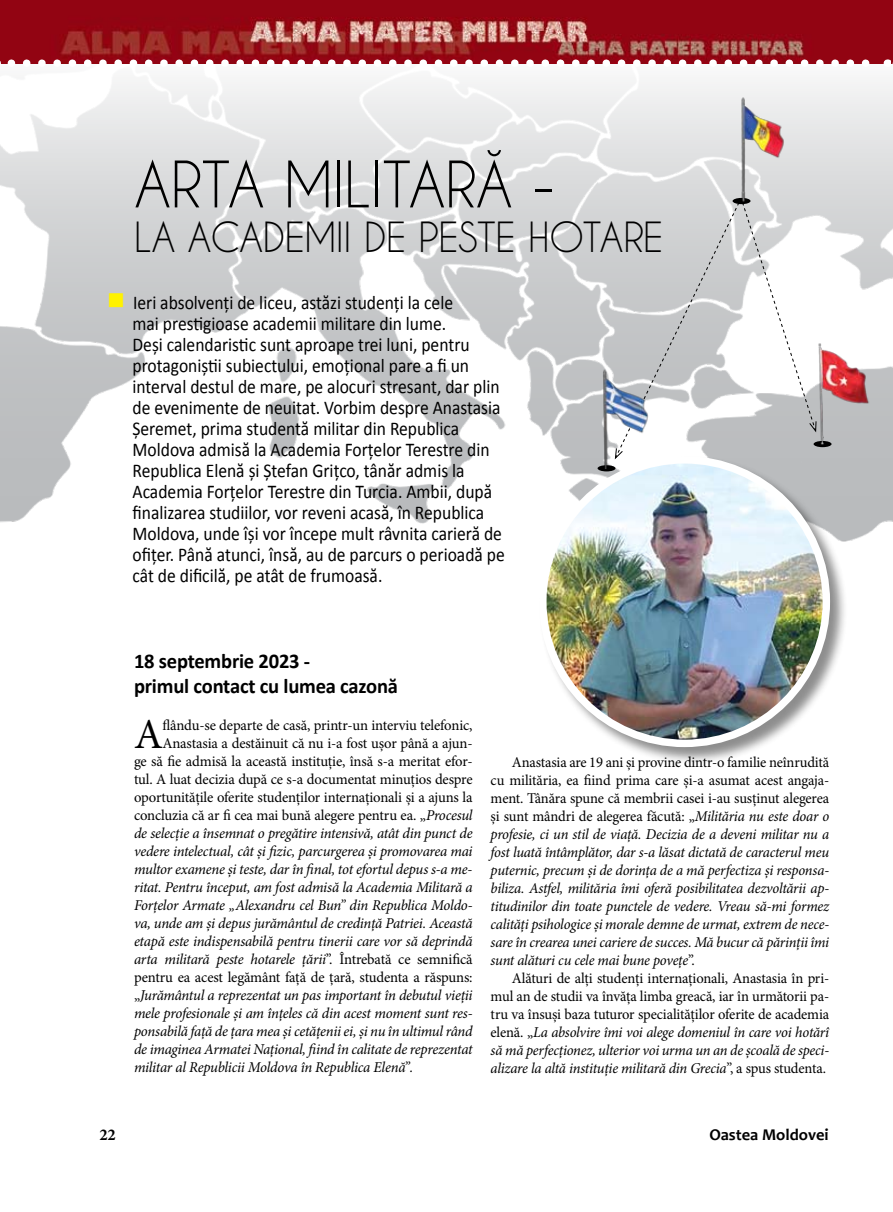
<style>
.page{position:relative;width:893px;height:1212px;background:#fff}
.page>*{position:absolute;margin:0;border:0;box-sizing:border-box;transform-origin:0 0}
.t1{font:60px "Caviar Dreams";letter-spacing:-.01em;color:#000}
.t2{font:42.75px "Minion Pro";color:#000}
.t3{font:39px "Caviar Dreams";letter-spacing:-.01em;color:#000}
.t4{font:700 21px/24.2px "Calibri";letter-spacing:-.01em;color:#000}
.t5{font:19.5px/21px "Calibri";color:#000;scale:.9 1}
.t6{font:700 16.5px "Candara";color:#000}
.t7{font:700 16.5px "Minion Pro";color:#000}
.t8{font:italic 15px/18px "Minion Pro";letter-spacing:-.02em;color:#000;text-align:justify}
.t9{font:15px/18px "Minion Pro";letter-spacing:-.01em;color:#000;text-align:justify}
.s1{color:#fff200}
.s2{font-style:italic}
.s3{font-style:normal}
</style>
<div class="page">
<img style="left:0;top:80px;width:893px;height:460px">
<svg style="left:733px;top:198px;width:17px;height:6px"></svg>
<img style="left:722px;top:94px;width:66px;height:107px">
<img style="left:817px;top:336px;width:60px;height:114px">
<div style="left:539px;top:456px;width:315px;height:315px;background:#000;opacity:.45"></div>
<img style="left:543px;top:460px;width:283px;height:283px;border-radius:142px">
<div style="left:539px;top:456px;width:291px;height:291px;border:8px solid #fff;border-radius:50%"></div>
<img style="left:0;top:0;width:893px;height:64px">
<svg style="left:11px;top:59px;width:869px;height:5px"></svg>
<svg style="left:887px;top:59px;width:6px;height:5px"></svg>
<svg style="left:614px;top:202px;width:203px;height:258px"></svg>
<img style="left:588px;top:362px;width:66px;height:106px">
<h1 class="t1" style="left:134px;top:149px;width:423px">ARTA MILITARĂ -</h1>
<h3 class="t3" style="left:134px;top:214px;width:531px">LA ACADEMII DE PESTE HOTARE</h3>
<p class="t5" style="left:133px;top:292px;width:415px;text-indent:-26px"><span class="s1">■</span> Ieri absolvenți de liceu, astăzi studenți la cele<br>mai prestigioase academii militare din lume.<br>Deși calendaristic sunt aproape trei luni, pentru protagoniștii subiectului, emoțional pare a fi un interval destul de mare, pe alocuri stresant, dar plin de evenimente de neuitat. Vorbim despre Anastasia Șeremet, prima studentă militar din Republica Moldova admisă la Academia Forțelor Terestre din Republica Elenă și Ștefan Grițco, tânăr admis la Academia Forțelor Terestre din Turcia. Ambii, după finalizarea studiilor, vor reveni acasă, în Republica Moldova, unde își vor începe mult râvnita carieră de ofițer. Până atunci, însă, au de parcurs o perioadă pe cât de dificilă, pe atât de frumoasă.</p>
<h3 class="t4" style="left:134px;top:648px;width:265px">18 septembrie 2023 -<br>primul contact cu lumea cazonă</h3>
<h2 class="t2" style="left:134px;top:705px;width:30px">A</h2>
<p class="t9" style="left:162px;top:716px;width:312px">flându-se departe de casă, printr-un interviu telefonic,</p>
<p class="t9" style="left:162px;top:734px;width:312px">Anastasia a destăinuit că nu i-a fost ușor până a ajun-</p>
<p class="t9" style="left:134px;top:752px;width:340px">ge să fie admisă la această instituție, însă s-a meritat efor-</p>
<p class="t9" style="left:134px;top:770px;width:340px">tul. A luat decizia după ce s-a documentat minuțios despre</p>
<p class="t9" style="left:134px;top:788px;width:340px">oportunitățile oferite studenților internaționali și a ajuns la</p>
<p class="t9" style="left:134px;top:806px;width:340px">concluzia că ar fi cea mai bună alegere pentru ea. „<span class="s2">Procesul</span></p>
<p class="t8" style="left:134px;top:824px;width:340px">de selecție a însemnat o pregătire intensivă, atât din punct de</p>
<p class="t8" style="left:134px;top:842px;width:340px">vedere intelectual, cât și fizic, parcurgerea și promovarea mai</p>
<p class="t8" style="left:134px;top:860px;width:340px">multor examene și teste, dar în final, tot efortul depus s-a me-</p>
<p class="t8" style="left:134px;top:878px;width:340px">ritat. Pentru început, am fost admisă la Academia Militară a</p>
<p class="t8" style="left:134px;top:896px;width:340px">Forțelor Armate „Alexandru cel Bun” din Republica Moldo-</p>
<p class="t8" style="left:134px;top:914px;width:340px">va, unde am și depus jurământul de credință Patriei. Această</p>
<p class="t8" style="left:134px;top:932px;width:340px">etapă este indispensabilă pentru tinerii care vor să deprindă</p>
<p class="t8" style="left:134px;top:950px;width:340px">arta militară peste hotarele țării<span class="s3">”. Întrebată ce semnifică</span></p>
<p class="t9" style="left:134px;top:968px;width:340px">pentru ea acest legământ față de țară, studenta a răspuns:</p>
<p class="t8" style="left:134px;top:986px;width:340px"><span class="s3">„</span>Jurământul a reprezentat un pas important în debutul vieții</p>
<p class="t8" style="left:134px;top:1004px;width:340px">mele profesionale și am înțeles că din acest moment sunt res-</p>
<p class="t8" style="left:134px;top:1022px;width:340px">ponsabilă față de țara mea și cetățenii ei, și nu în ultimul rând</p>
<p class="t8" style="left:134px;top:1040px;width:340px">de imaginea Armatei Național, fiind în calitate de reprezentat</p>
<p class="t8" style="left:134px;top:1058px;width:281px">militar al Republicii Moldova în Republica Elenă”.</p>
<p class="t8" style="left:491px;top:753px;width:340px;text-indent:21px"><span class="s3">Anastasia are 19 ani și provine dintr-o familie neînrudită cu milităria, ea fiind prima care și-a asumat acest angaja&shy;ment. Tânăra spune că membrii casei i-au susținut alegerea și sunt mândri de alegerea făcută: „</span>Milităria nu este doar o profesie, ci un stil de viață. Decizia de a deveni militar nu a fost luată întâmplător, dar s-a lăsat dictată de caracterul meu puternic, precum și de dorința de a mă perfectiza și responsa&shy;biliza. Astfel, milităria îmi oferă posibilitatea dezvoltării ap&shy;titudinilor din toate punctele de vedere. Vreau să-mi formez calități psihologice și morale demne de urmat, extrem de nece&shy;sare în crearea unei cariere de succes. Mă bucur că părinții îmi sunt alături cu cele mai bune povețe<span class="s3">”.</span></p>
<p class="t9" style="left:491px;top:969px;width:340px;text-indent:21px">Alături de alți studenți internaționali, Anastasia în pri&shy;mul an de studii va învăța limba greacă, iar în următorii pa&shy;tru va însuși baza tuturor specialităților oferite de academia elenă. „<span class="s2">La absolvire îmi voi alege domeniul în care voi hotărî să mă perfecționez, ulterior voi urma un an de școală de speci&shy;alizare la altă instituție militară din Grecia</span>”, a spus studenta.</p>
<p class="t7" style="left:99px;top:1123px;width:18px">22</p>
<p class="t6" style="left:709px;top:1124px;width:121px">Oastea Moldovei</p>
</div>
